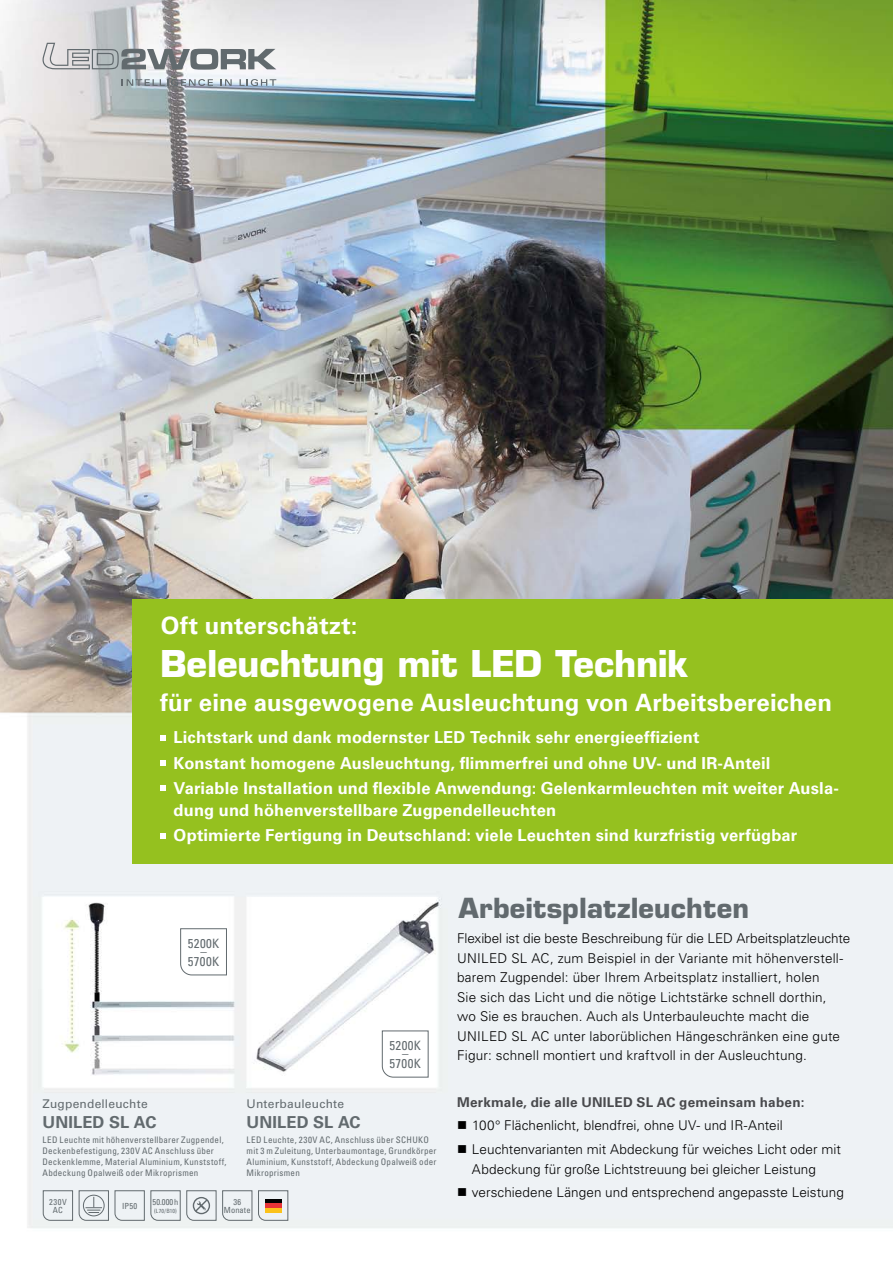
<style>
.page{position:relative;width:893px;height:1263px;background:#fff}
.page>*{position:absolute;margin:0;border:0;box-sizing:border-box;transform-origin:0 0}
.t1{font:700 36px "Eurostile";letter-spacing:-.005em;color:#fff}
.t2{font:700 27px "Eurostile";letter-spacing:.01em;color:#626a6e}
.t3{font:700 24px "Univers LT";letter-spacing:.005em;color:#fff}
.t4{font:700 16.5px/25px "Univers LT Std";letter-spacing:.01em;color:#fff}
.t5{font:700 16.5px "Univers LT Std";letter-spacing:.005em;color:#626a6e}
.t6{font:300 13.5px/19.5px "Univers LT Std";letter-spacing:.01em;color:#000}
.t7{font:700 13.5px "Univers LT Std";letter-spacing:.015em;color:#494a4d}
.t8{font:condensed 12.9px/10.2px "Univers LT Std";letter-spacing:.03em;color:#626a6e;text-align:center}
.t9{font:12px "Univers LT Std";letter-spacing:.015em;color:#626a6e}
.t10{font:condensed 9px/10.8px "Univers LT Std";letter-spacing:.03em;color:#626a6e}
.t11{font:condensed 8.4px/8.4px "Univers LT Std";letter-spacing:.02em;color:#626a6e;text-align:center}
.t12{font:condensed 5.85px "Univers LT Std";letter-spacing:.015em;color:#626a6e}
</style>
<div class="page">
<img style="left:0;top:0;width:893px;height:1228px">
<svg style="left:43px;top:43px;width:233px;height:27px"></svg>
<svg style="left:122px;top:79px;width:91px;height:7px"></svg>
<svg style="left:221px;top:79px;width:11px;height:7px"></svg>
<svg style="left:240px;top:79px;width:36px;height:7px"></svg>
<div style="left:133px;top:600px;width:760px;height:264px;background:#95c11f"></div>
<svg style="left:161px;top:735px;width:5px;height:5px"></svg>
<svg style="left:161px;top:760px;width:5px;height:5px"></svg>
<svg style="left:161px;top:785px;width:5px;height:5px"></svg>
<svg style="left:161px;top:833px;width:5px;height:5px"></svg>
<svg style="left:180px;top:928px;width:47px;height:48px"></svg>
<svg style="left:382px;top:1030px;width:47px;height:48px"></svg>
<svg style="left:43px;top:1190px;width:30px;height:31px"></svg>
<svg style="left:79px;top:1190px;width:30px;height:31px"></svg>
<svg style="left:115px;top:1190px;width:137px;height:31px"></svg>
<svg style="left:258px;top:1190px;width:30px;height:31px"></svg>
<hr style="left:265px;top:1199px;width:17px;height:4px;background:#000">
<div style="left:265px;top:1203px;width:17px;height:5px;background:#e63437"></div>
<div style="left:265px;top:1208px;width:17px;height:5px;background:#fbc21b"></div>
<svg style="left:458px;top:1121px;width:8px;height:8px"></svg>
<svg style="left:458px;top:1145px;width:8px;height:8px"></svg>
<svg style="left:458px;top:1188px;width:8px;height:8px"></svg>
<h3 class="t3" style="left:161px;top:611px;width:198px">Oft unterschätzt:</h3>
<h1 class="t1" style="left:160px;top:641px;width:530px">Beleuchtung mit LED Technik</h1>
<h3 class="t3" style="left:160px;top:688px;width:673px">für eine ausgewogene Ausleuchtung von Arbeitsbereichen</h3>
<p class="t4" style="left:174px;top:725px;width:667px">Lichtstark und dank modernster LED Technik sehr energieeffizient<br>Konstant homogene Ausleuchtung, flimmerfrei und ohne UV- und IR-Anteil<br>Variable Installation und flexible Anwendung: Gelenkarmleuchten mit weiter Ausla-</p>
<p class="t4" style="left:174px;top:798px;width:625px">dung und höhenverstellbare Zugpendelleuchten<br>Optimierte Fertigung in Deutschland: viele Leuchten sind kurzfristig verfügbar</p>
<p class="t9" style="left:43px;top:1097px;width:107px">Zugpendelleuchte</p>
<p class="t5" style="left:43px;top:1112px;width:115px">UNILED SL AC</p>
<p class="t8" style="left:188px;top:938px;width:33px">5200K</p>
<p class="t8" style="left:188px;top:946px;width:33px">–<br>5700K</p>
<p class="t9" style="left:247px;top:1097px;width:99px">Unterbauleuchte</p>
<p class="t5" style="left:247px;top:1112px;width:115px">UNILED SL AC</p>
<p class="t8" style="left:389px;top:1040px;width:33px">5200K</p>
<p class="t8" style="left:390px;top:1048px;width:33px">–<br>5700K</p>
<p class="t10" style="left:43px;top:1135px;width:186px">LED Leuchte mit höhenverstellbarer Zugpendel, Deckenbefestigung, 230V AC Anschluss über Deckenklemme, Material Aluminium, Kunststoff, Abdeckung Opalweiß oder Mikroprismen</p>
<p class="t10" style="left:247px;top:1135px;width:192px">LED Leuchte, 230V AC, Anschluss über SCHUKO mit 3 m Zuleitung, Unterbaumontage, Grundkörper Aluminium, Kunststoff, Abdeckung Opalweiß oder Mikroprismen</p>
<p class="t11" style="left:49px;top:1197px;width:19px">230V<br>AC</p>
<p class="t11" style="left:122px;top:1201px;width:17px">IP50</p>
<p class="t11" style="left:153px;top:1197px;width:27px">50.000 h</p>
<p class="t12" style="left:154px;top:1207px;width:24px">(L70/B10)</p>
<p class="t11" style="left:224px;top:1197px;width:28px">36<br>Monate</p>
<h2 class="t2" style="left:459px;top:891px;width:292px">Arbeitsplatzleuchten</h2>
<p class="t6" style="left:457px;top:929px;width:395px">Flexibel ist die beste Beschreibung für die LED Arbeitsplatzleuchte UNILED SL AC, zum Beispiel in der Variante mit höhenverstell&shy;barem Zugpendel: über Ihrem Arbeitsplatz installiert, holen<br>Sie sich das Licht und die nötige Lichtstärke schnell dorthin,<br>wo Sie es brauchen. Auch als Unterbauleuchte macht die UNILED SL AC unter laborüblichen Hängeschränken eine gute Figur: schnell montiert und kraftvoll in der Ausleuchtung.</p>
<p class="t7" style="left:457px;top:1094px;width:349px">Merkmale, die alle UNILED SL AC gemeinsam haben:</p>
<p class="t6" style="left:472px;top:1114px;width:370px;line-height:23.7px">100° Flächenlicht, blendfrei, ohne UV- und IR-Anteil<br>Leuchtenvarianten mit Abdeckung für weiches Licht oder mit</p>
<p class="t6" style="left:472px;top:1157px;width:373px;line-height:23.7px">Abdeckung für große Lichtstreuung bei gleicher Leistung verschiedene Längen und entsprechend angepasste Leistung</p>
</div>
